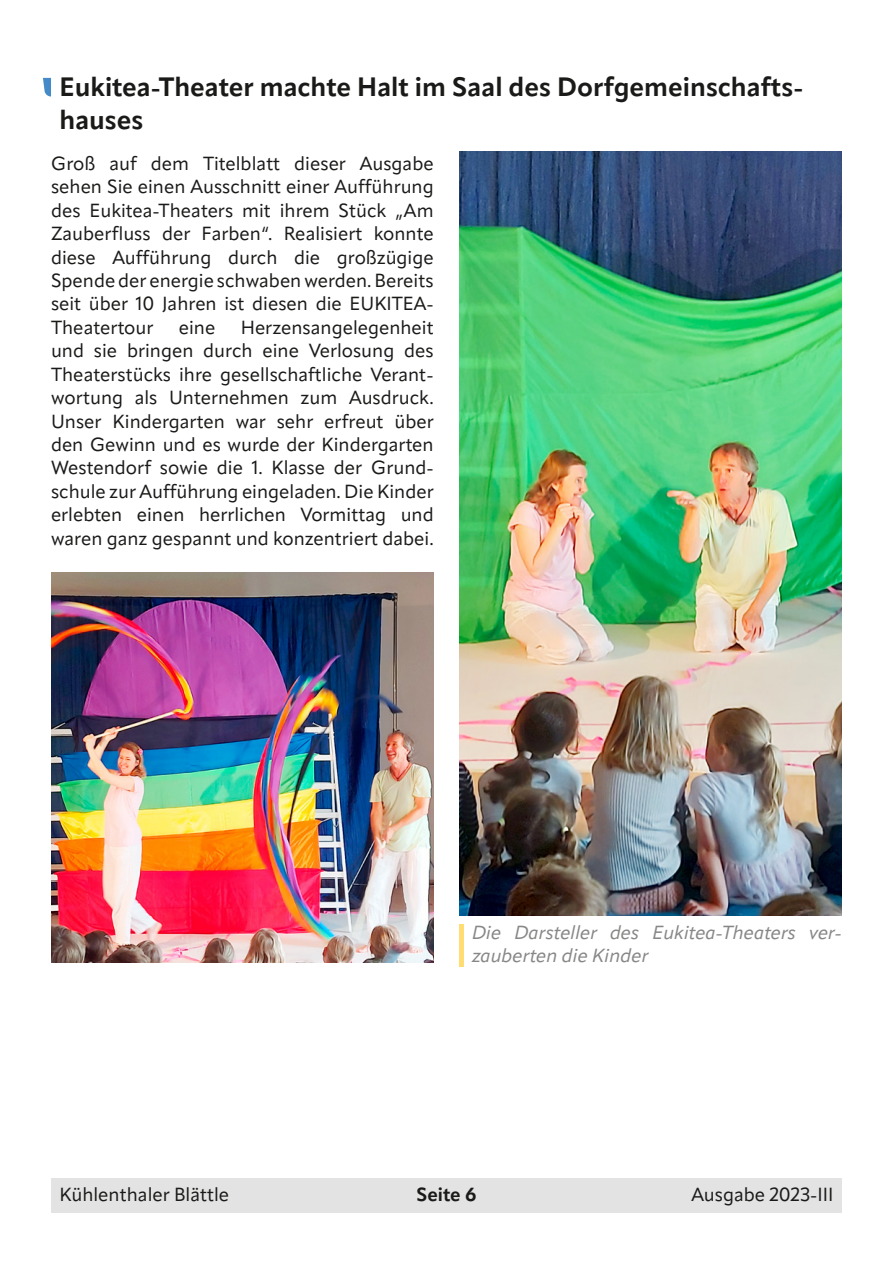
<style>
.page{position:relative;width:893px;height:1263px;background:#fff}
.page>*{position:absolute;margin:0;border:0;box-sizing:border-box;transform-origin:0 0}
.Überschrift_Beitrag{font:700 26.25px/32.8px "Apparat";color:#1a1a18}
.t1{font:18.75px/23.4px "Apparat";color:#1a1a18;text-align:justify}
.Bildunterschrift{font:italic 18.75px/23.4px "Apparat";color:#878786}
.t2{font:700 18.75px "Apparat";color:#1a1a18}
</style>
<div class="page">
<div style="left:51px;top:1178px;width:791px;height:34px;background:#e3e3e3"></div>
<img style="left:51px;top:573px;width:383px;height:389px">
<hr style="left:459px;top:925px;width:4px;height:42px;background:#ffdd72">
<img style="left:459px;top:151px;width:383px;height:764px">
<svg style="left:43px;top:78px;width:8px;height:18px"></svg>
<p class="Überschrift_Beitrag" style="left:60px;top:71px;width:743px">Eukitea-Theater machte Halt im Saal des Dorfgemeinschafts&shy;hauses</p>
<p class="t1" style="left:51px;top:152px;width:384px">Groß auf dem Titelblatt dieser Ausgabe sehen Sie einen Ausschnitt einer Aufführung des Eukitea-Theaters mit ihrem Stück „Am Zauberfluss der Farben“. Realisiert konnte diese Aufführung durch die großzügige Spende der energie schwaben werden. Bereits seit über 10 Jahren ist diesen die EUKITEA-Theatertour</p>
<p class="t1" style="left:51px;top:316px;width:384px;text-indent:190px">Herzensangelegenheit und sie bringen durch eine Verlosung des Theaterstücks ihre gesellschaftliche Verant&shy;wortung als Unternehmen zum Ausdruck.<br>Unser Kindergarten war sehr erfreut über den Gewinn und es wurde der Kindergarten Westendorf sowie die 1. Klasse der Grund&shy;schule zur Aufführung eingeladen. Die Kinder erlebten einen herrlichen Vormittag und waren ganz gespannt und konzentriert dabei.</p>
<p class="t1" style="left:179px;top:316px;width:38px">eine</p>
<p class="Bildunterschrift" style="left:472px;top:921px;width:371px">Die Darsteller des Eukitea-Theaters ver&shy;zauberten die Kinder</p>
<p class="t1" style="left:60px;top:1183px;width:171px">Kühlenthaler Blättle</p>
<p class="t2" style="left:416px;top:1183px;width:62px">Seite 6</p>
<p class="t1" style="left:691px;top:1183px;width:144px">Ausgabe 2023-III</p>
</div>
